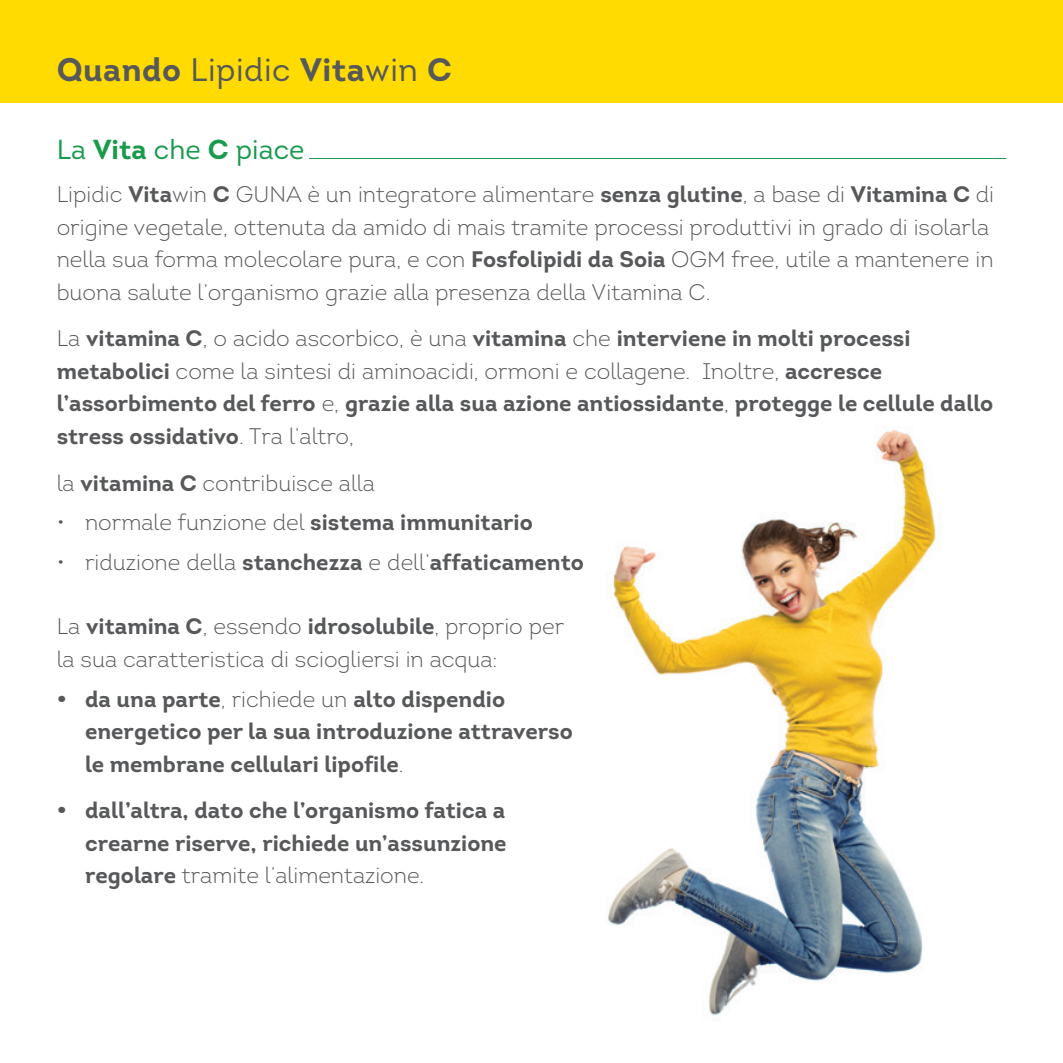
<style>
.page{position:relative;width:1063px;height:1063px;background:#fff}
.page>*{position:absolute;margin:0;border:0;box-sizing:border-box;transform-origin:0 0}
.t1{font:700 32.5px "Intro";letter-spacing:.015em;color:#57585a}
.t2{font:27.5px "Intro";color:#199a4c}
.t3{font:700 22.5px/32.5px "Intro";color:#57585a}
.t4{font:300 22.5px/32.5px "Intro";color:#57585a}
.s1{font-weight:400}
.s2{font-weight:700}
.s3{font-weight:300}
</style>
<div class="page">
<img style="left:606px;top:429px;width:330px;height:586px">
<div style="left:0;top:0;width:1063px;height:103px;background:#ffdb01"></div>
<hr style="left:309px;top:158px;width:697px;height:1px;background:#199a4c">
<h1 class="t1" style="left:57px;top:49px;width:397px">Quando <span class="s1">Lipidic</span> Vita<span class="s1">win</span> C</h1>
<p class="t2" style="left:57px;top:132px;width:249px">La <span class="s2">Vita</span> che <span class="s2">C</span> piace</p>
<p class="t4" style="left:57px;top:178px;width:939px">Lipidic <span class="s2">Vita</span>win <span class="s2">C</span> GUNA è un integratore alimentare <span class="s2">senza glutine</span>, a base di <span class="s2">Vitamina C</span> di origine vegetale, ottenuta da amido di mais tramite processi produttivi in grado di isolarla nella sua forma molecolare pura, e con <span class="s2">Fosfolipidi da Soia</span> OGM free, utile a mantenere in buona salute l’organismo grazie alla presenza della Vitamina C.</p>
<p class="t3" style="left:57px;top:322px;width:938px"><span class="s3">La</span> vitamina C<span class="s3">, o acido ascorbico, è una</span> vitamina <span class="s3">che</span> interviene in molti processi metabolici <span class="s3">come la sintesi di aminoacidi, ormoni e collagene. Inoltre,</span> accresce l’assorbimento del ferro <span class="s3">e,</span> grazie alla sua azione antiossidante<span class="s3">,</span> protegge le cellule dallo stress ossidativo<span class="s3">. Tra l’altro,</span></p>
<p class="t4" style="left:57px;top:466px;width:320px">la <span class="s2">vitamina C</span> contribuisce alla</p>
<p class="t4" style="left:57px;top:506px;width:478px">• normale funzione del <span class="s2">sistema immunitario</span></p>
<p class="t3" style="left:57px;top:545px;width:529px"><span class="s3">• riduzione della</span> stanchezza <span class="s3">e dell’</span>affaticamento</p>
<p class="t4" style="left:57px;top:610px;width:509px">La <span class="s2">vitamina C</span>, essendo <span class="s2">idrosolubile</span>, proprio per la sua caratteristica di sciogliersi in acqua:</p>
<p class="t3" style="left:85px;top:682px;width:489px;text-indent:-28px">• da una parte<span class="s3">, richiede un</span> alto dispendio energetico per la sua introduzione attraverso le membrane cellulari lipofile<span class="s3">.</span></p>
<p class="t3" style="left:85px;top:794px;width:423px;text-align:justify;text-indent:-28px">• dall’altra, dato che l’organismo fatica a crearne riserve, richiede un’assunzione regolare <span class="s3">tramite l’alimentazione.</span></p>
</div>
